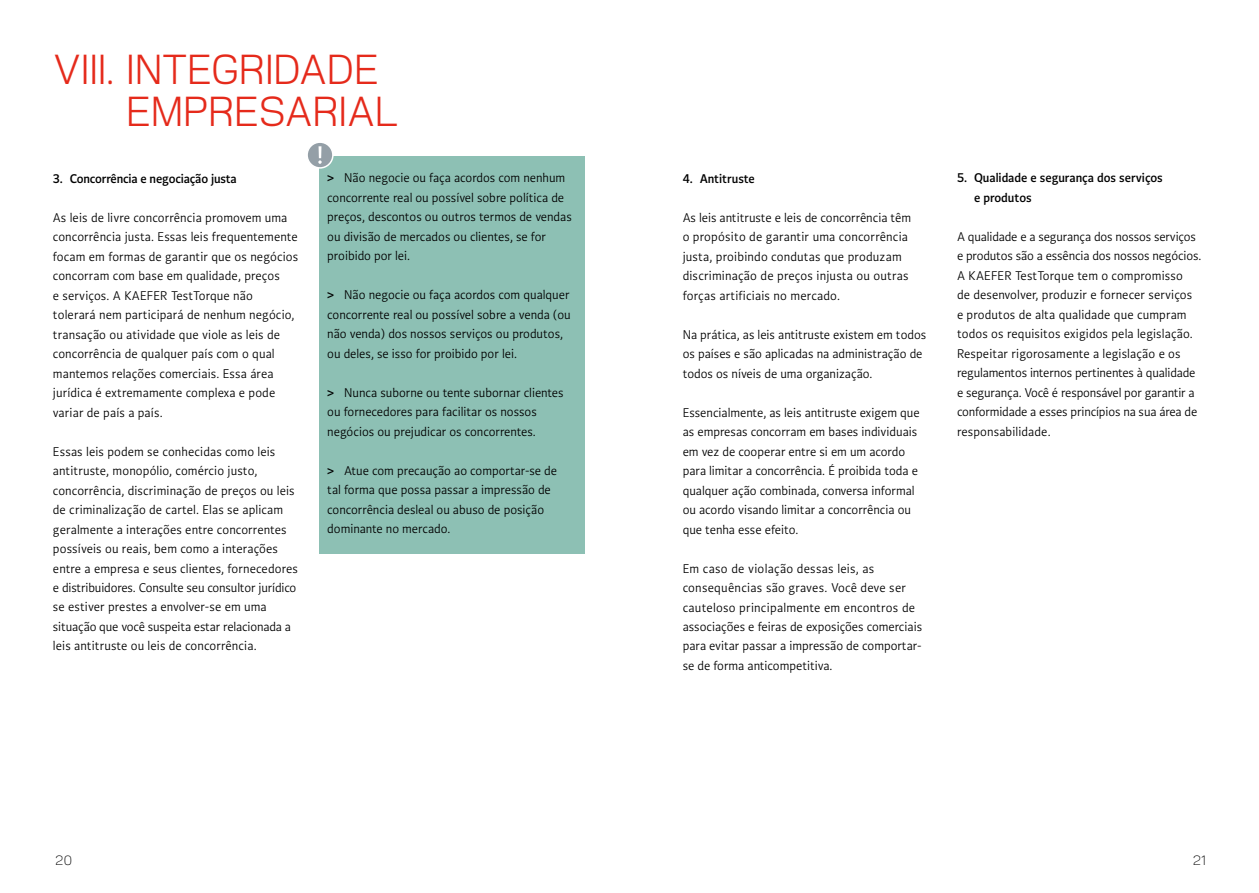
<style>
.page{position:relative;width:1259px;height:893px;background:#fff}
.page>*{position:absolute;margin:0;border:0;box-sizing:border-box;transform-origin:0 0}
.t1{font:42px/42px "Kaefer Headline";letter-spacing:.01em;color:#e52a1b}
.t2{font:13.5px/19.5px "Kaefer Copy";color:#000}
.t3{font:600 13.5px/19.5px "Kaefer Copy";color:#000}
.t4{font:300 13.5px "Kaefer Headline";color:#000}
.s1{font-weight:600}
</style>
<div class="page">
<div style="left:319px;top:156px;width:265px;height:398px;background:#8dc0b4"></div>
<div style="left:307px;top:142px;width:26px;height:26px;background:#949fa7;border-radius:50%"></div>
<div style="left:306px;top:141px;width:28px;height:28px;border:2px solid #fff;border-radius:50%"></div>
<svg style="left:318px;top:146px;width:4px;height:18px"></svg>
<h1 class="t1" style="left:126px;top:49px;width:273px;text-indent:-73px">VIII. INTEGRIDADE<br>EMPRESARIAL</h1>
<p class="t3" style="left:53px;top:169px;width:185px">3. Concorrência e negociação justa</p>
<p class="t2" style="left:53px;top:208px;width:247px">As leis de livre concorrência promovem uma concorrência justa. Essas leis frequentemente focam em formas de garantir que os negócios concorram com base em qualidade, preços<br>e serviços. A KAEFER TestTorque não tolerará nem participará de nenhum negócio, transação ou atividade que viole as leis de concorrência de qualquer país com o qual mantemos relações comerciais. Essa área jurídica é extremamente complexa e pode variar de país a país.</p>
<p class="t2" style="left:53px;top:441px;width:246px">Essas leis podem se conhecidas como leis antitruste, monopólio, comércio justo, concorrência, discriminação de preços ou leis de criminalização de cartel. Elas se aplicam geralmente a interações entre concorrentes possíveis ou reais, bem como a interações entre a empresa e seus clientes, fornecedores e distribuidores. Consulte seu consultor jurídico se estiver prestes a envolver-se em uma situação que você suspeita estar relacionada a leis antitruste ou leis de concorrência.</p>
<p class="t2" style="left:327px;top:168px;width:246px"><span class="s1">&gt;</span> Não negocie ou faça acordos com nenhum concorrente real ou possível sobre política de preços, descontos ou outros termos de vendas ou divisão de mercados ou clientes, se for proibido por lei.</p>
<p class="t2" style="left:327px;top:285px;width:245px"><span class="s1">&gt;</span> Não negocie ou faça acordos com qualquer concorrente real ou possível sobre a venda (ou não venda) dos nossos serviços ou produtos, ou deles, se isso for proibido por lei.</p>
<p class="t2" style="left:327px;top:383px;width:238px"><span class="s1">&gt;</span> Nunca suborne ou tente subornar clientes ou fornecedores para facilitar os nossos negócios ou prejudicar os concorrentes.</p>
<p class="t2" style="left:327px;top:461px;width:231px"><span class="s1">&gt;</span> Atue com precaução ao comportar-se de tal forma que possa passar a impressão de concorrência desleal ou abuso de posição dominante no mercado.</p>
<p class="t3" style="left:682px;top:168px;width:74px">4. Antitruste</p>
<p class="t2" style="left:682px;top:208px;width:230px">As leis antitruste e leis de concorrência têm o propósito de garantir uma concorrência justa, proibindo condutas que produzam discriminação de preços injusta ou outras forças artificiais no mercado.</p>
<p class="t2" style="left:682px;top:324px;width:245px">Na prática, as leis antitruste existem em todos os países e são aplicadas na administração de todos os níveis de uma organização.</p>
<p class="t2" style="left:682px;top:402px;width:238px">Essencialmente, as leis antitruste exigem que as empresas concorram em bases individuais em vez de cooperar entre si em um acordo para limitar a concorrência. É proibida toda e qualquer ação combinada, conversa informal ou acordo visando limitar a concorrência ou que tenha esse efeito.</p>
<p class="t2" style="left:682px;top:558px;width:241px">Em caso de violação dessas leis, as consequências são graves. Você deve ser cauteloso principalmente em encontros de associações e feiras de exposições comerciais para evitar passar a impressão de comportar&shy;se de forma anticompetitiva.</p>
<p class="t3" style="left:974px;top:168px;width:190px;text-indent:-17px">5. Qualidade e segurança dos serviços e produtos</p>
<p class="t2" style="left:957px;top:227px;width:246px">A qualidade e a segurança dos nossos serviços e produtos são a essência dos nossos negócios.<br>A KAEFER TestTorque tem o compromisso<br>de desenvolver, produzir e fornecer serviços e produtos de alta qualidade que cumpram todos os requisitos exigidos pela legislação.<br>Respeitar rigorosamente a legislação e os regulamentos internos pertinentes à qualidade e segurança. Você é responsável por garantir a conformidade a esses princípios na sua área de responsabilidade.</p>
<p class="t4" style="left:55px;top:853px;width:18px">20</p>
<p class="t4" style="left:1192px;top:853px;width:14px">21</p>
</div>
